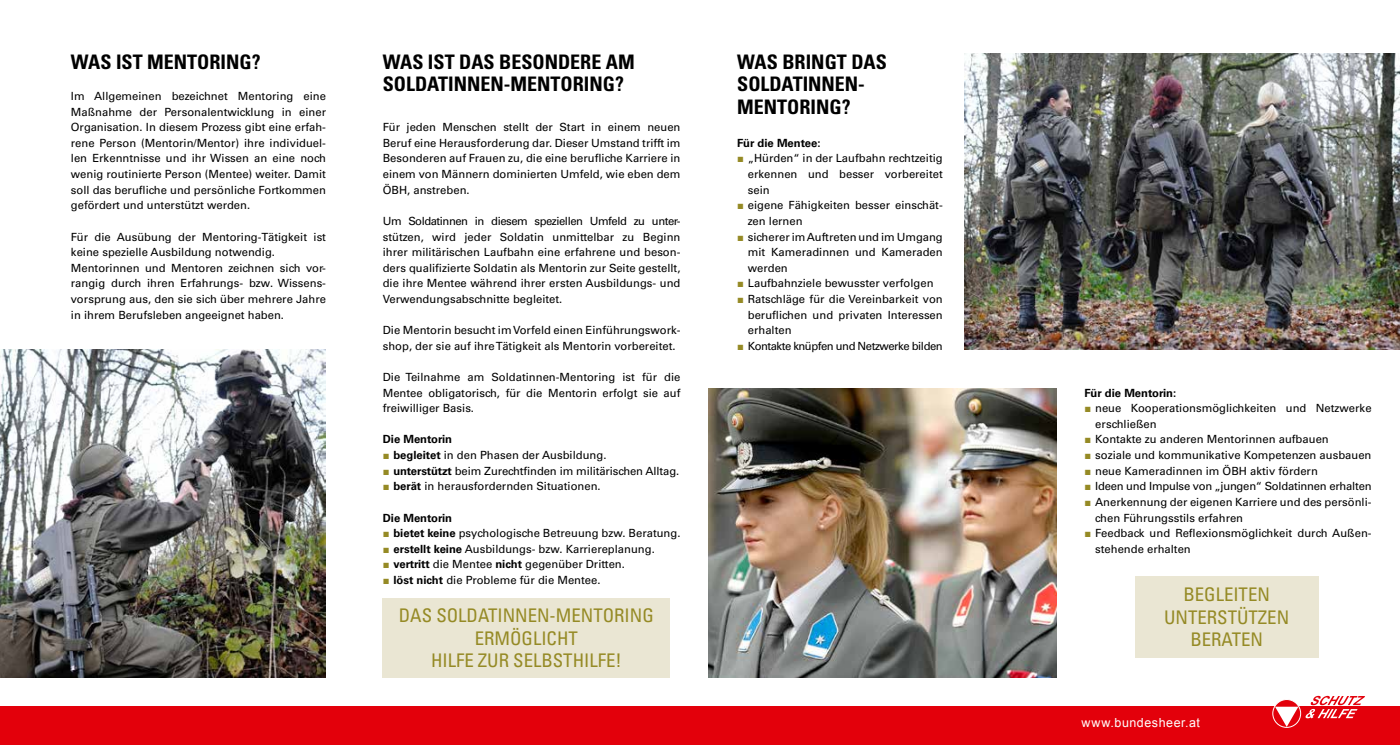
<style>
.page{position:relative;width:1400px;height:745px;background:#fff}
.page>*{position:absolute;margin:0;border:0;box-sizing:border-box;transform-origin:0 0}
.t1{font:700 condensed 20px "Univers LT Std";color:#000}
.t2{font:condensed 18.75px/22.5px "Univers LT Std";color:#958a25;text-align:center}
.t3{font:12.5px "Arial";letter-spacing:.045em;color:#fff}
.t4{font:11.25px/15.6px "Univers LT Std";color:#000;text-align:justify}
.t5{font:700 11.25px "Univers LT Std";color:#000}
.t6{font:11.25px "Univers LT Std";letter-spacing:-.02em;color:#000}
.t7{font:11.25px "Univers LT Std";letter-spacing:-.04em;color:#000}
.s1{font-family:"Arial";color:#958a25}
.s2{font-weight:700}
</style>
<div class="page">
<div style="left:0;top:706px;width:1400px;height:38px;background:#e3000b"></div>
<svg style="left:1272px;top:699px;width:28px;height:28px"></svg>
<div style="left:1272px;top:698px;width:29px;height:29px;border:1px solid #fff;border-radius:50%"></div>
<svg style="left:1275px;top:706px;width:23px;height:20px"></svg>
<svg style="left:1305px;top:695px;width:60px;height:23px"></svg>
<img style="left:964px;top:53px;width:436px;height:296px">
<img style="left:0;top:349px;width:325px;height:328px">
<img style="left:709px;top:388px;width:347px;height:289px">
<div style="left:383px;top:598px;width:287px;height:79px;background:#eae6d3"></div>
<div style="left:1135px;top:575px;width:183px;height:82px;background:#eae6d3"></div>
<h1 class="t1" style="left:71px;top:49px;width:105px">WAS IST MENTORING</h1>
<h1 class="t1" style="left:252px;top:49px;width:10px">?</h1>
<p class="t4" style="left:71px;top:88px;width:257px">Im Allgemeinen bezeichnet Mentoring eine Maßnahme der Personalentwicklung in einer Organisation. In diesem Prozess gibt eine erfah&shy;rene Person (Mentorin/Mentor) ihre individuel&shy;len Erkenntnisse und ihr Wissen an eine noch wenig routinierte Person (Mentee) weiter. Damit soll das berufliche und persönliche Fortkommen gefördert und unterstützt werden.</p>
<p class="t4" style="left:71px;top:229px;width:257px;text-align:left">Für die Ausübung der Mentoring-Tätigkeit ist keine spezielle Ausbildung notwendig.<br>Mentorinnen und Mentoren zeichnen sich vor&shy;rangig durch ihren Erfahrungs- bzw. Wissens&shy;vorsprung aus, den sie sich über mehrere Jahre in ihrem Berufsleben angeeignet haben.</p>
<h1 class="t1" style="left:383px;top:49px;width:162px">WAS IST DAS BESONDERE</h1>
<h1 class="t1" style="left:606px;top:49px;width:30px">AM</h1>
<h1 class="t1" style="left:383px;top:72px;width:23px">SOLDATINNEN</h1>
<h1 class="t1" style="left:504px;top:72px;width:35px">-MENTORING</h1>
<h1 class="t1" style="left:615px;top:72px;width:10px">?</h1>
<p class="t4" style="left:383px;top:119px;width:299px">Für jeden Menschen stellt der Start in einem neuen Beruf eine Herausforderung dar. Dieser Umstand trifft im Besonderen auf Frauen zu, die eine berufliche Karriere in einem von Männern dominierten Umfeld, wie eben dem ÖBH, anstreben.</p>
<p class="t4" style="left:383px;top:213px;width:299px">Um Soldatinnen in diesem speziellen Umfeld zu unter&shy;stützen, wird jeder Soldatin unmittelbar zu Beginn ihrer militärischen Laufbahn eine erfahrene und beson&shy;ders qualifizierte Soldatin als Mentorin zur Seite gestellt, die ihre Mentee während ihrer ersten Ausbildungs- und Verwendungsabschnitte begleitet.</p>
<p class="t4" style="left:383px;top:322px;width:299px">Die Mentorin besucht im Vorfeld einen Einführungswork&shy;shop, der sie auf ihre Tätigkeit als Mentorin vorbereitet.</p>
<p class="t4" style="left:383px;top:369px;width:299px">Die Teilnahme am Soldatinnen-Mentoring ist für die Mentee obligatorisch, für die Mentorin erfolgt sie auf freiwilliger Basis.</p>
<p class="t5" style="left:383px;top:432px;width:71px">Die Mentorin</p>
<p class="t4" style="left:383px;top:447px;width:225px"><span class="s1">■</span> <span class="s2">begleitet</span> in den Phasen der Ausbildung.</p>
<p class="t4" style="left:383px;top:462px;width:298px"><span class="s1">■</span> <span class="s2">unterstützt</span> beim Zurechtfinden im militärischen Alltag.</p>
<p class="t4" style="left:383px;top:478px;width:219px"><span class="s1">■</span> <span class="s2">berät</span> in herausfordernden Situationen.</p>
<p class="t5" style="left:383px;top:510px;width:71px">Die Mentorin</p>
<p class="t4" style="left:383px;top:525px;width:299px"><span class="s1">■</span> <span class="s2">bietet keine</span> psychologische Betreuung bzw. Beratung.</p>
<p class="t4" style="left:383px;top:540px;width:274px"><span class="s1">■</span> <span class="s2">erstellt keine</span> Ausbildungs- bzw. Karriereplanung.</p>
<p class="t4" style="left:383px;top:556px;width:244px"><span class="s1">■</span> <span class="s2">vertritt</span> die Mentee <span class="s2">nicht</span> gegenüber Dritten.</p>
<p class="t4" style="left:383px;top:572px;width:219px"><span class="s1">■</span> <span class="s2">löst nicht</span> die Probleme für die Mentee.</p>
<h2 class="t2" style="left:399px;top:603px;width:256px">DAS SOLDATINNEN-MENTORING</h2>
<h2 class="t2" style="left:475px;top:626px;width:105px">ERMÖGLICHT</h2>
<h2 class="t2" style="left:431px;top:648px;width:93px">H ILFE ZUR SELB</h2>
<h2 class="t2" style="left:553px;top:648px;width:70px">STHILFE!</h2>
<h1 class="t1" style="left:737px;top:49px;width:69px">WAS BRINGT</h1>
<h1 class="t1" style="left:851px;top:49px;width:37px">DA S</h1>
<h1 class="t1" style="left:737px;top:72px;width:23px">SOLDATINNEN</h1>
<h1 class="t1" style="left:858px;top:72px;width:8px">-</h1>
<h1 class="t1" style="left:737px;top:94px;width:29px">MENTORING</h1>
<h1 class="t1" style="left:841px;top:94px;width:10px">?</h1>
<p class="t5" style="left:737px;top:136px;width:85px">Für die Mentee:</p>
<p class="t4" style="left:748px;top:151px;width:196px;text-indent:-11px"><span class="s1">■</span> „Hürden“ in der Laufbahn rechtzeitig erkennen und besser vorbereitet sein</p>
<p class="t4" style="left:748px;top:197px;width:196px;text-indent:-11px"><span class="s1">■</span> eigene Fähigkeiten besser einschät&shy;zen lernen</p>
<p class="t4" style="left:748px;top:229px;width:196px;text-indent:-11px"><span class="s1">■</span> sicherer im Auftreten und im Umgang mit Kameradinnen und Kameraden werden</p>
<p class="t4" style="left:737px;top:275px;width:198px"><span class="s1">■</span> Laufbahnziele bewusster verfolgen</p>
<p class="t4" style="left:748px;top:291px;width:196px;text-indent:-11px"><span class="s1">■</span> Ratschläge für die Vereinbarkeit von beruflichen und privaten Interessen erhalten</p>
<p class="t7" style="left:737px;top:339px;width:207px"><span class="s1">■</span> Kontakte knüpfen und Netzwerke bilden</p>
<p class="t5" style="left:1084px;top:386px;width:93px">Für die Mentorin:</p>
<p class="t4" style="left:1095px;top:400px;width:278px;text-indent:-11px"><span class="s1">■</span> neue Kooperationsmöglichkeiten und Netzwerke erschließen</p>
<p class="t4" style="left:1084px;top:431px;width:246px"><span class="s1">■</span> Kontakte zu anderen Mentorinnen aufbauen</p>
<p class="t4" style="left:1084px;top:447px;width:288px"><span class="s1">■</span> soziale und kommunikative Kompetenzen ausbauen</p>
<p class="t4" style="left:1084px;top:462px;width:235px"><span class="s1">■</span> neue Kameradinnen im ÖBH aktiv fördern</p>
<p class="t6" style="left:1084px;top:479px;width:289px"><span class="s1">■</span> Ideen und Impulse von „jungen“ Soldatinnen erhalten</p>
<p class="t4" style="left:1095px;top:494px;width:278px;text-indent:-11px"><span class="s1">■</span> Anerkennung der eigenen Karriere und des persönli&shy;chen Führungsstils erfahren</p>
<p class="t4" style="left:1095px;top:525px;width:278px;text-indent:-11px"><span class="s1">■</span> Feedback und Reflexionsmöglichkeit durch Außen&shy;stehende erhalten</p>
<h2 class="t2" style="left:1164px;top:582px;width:127px">BEGLEITEN<br>U NTERSTÜTZEN<br>BERATEN</h2>
<p class="t3" style="left:1081px;top:714px;width:120px">www.bundesheer.at</p>
</div>
